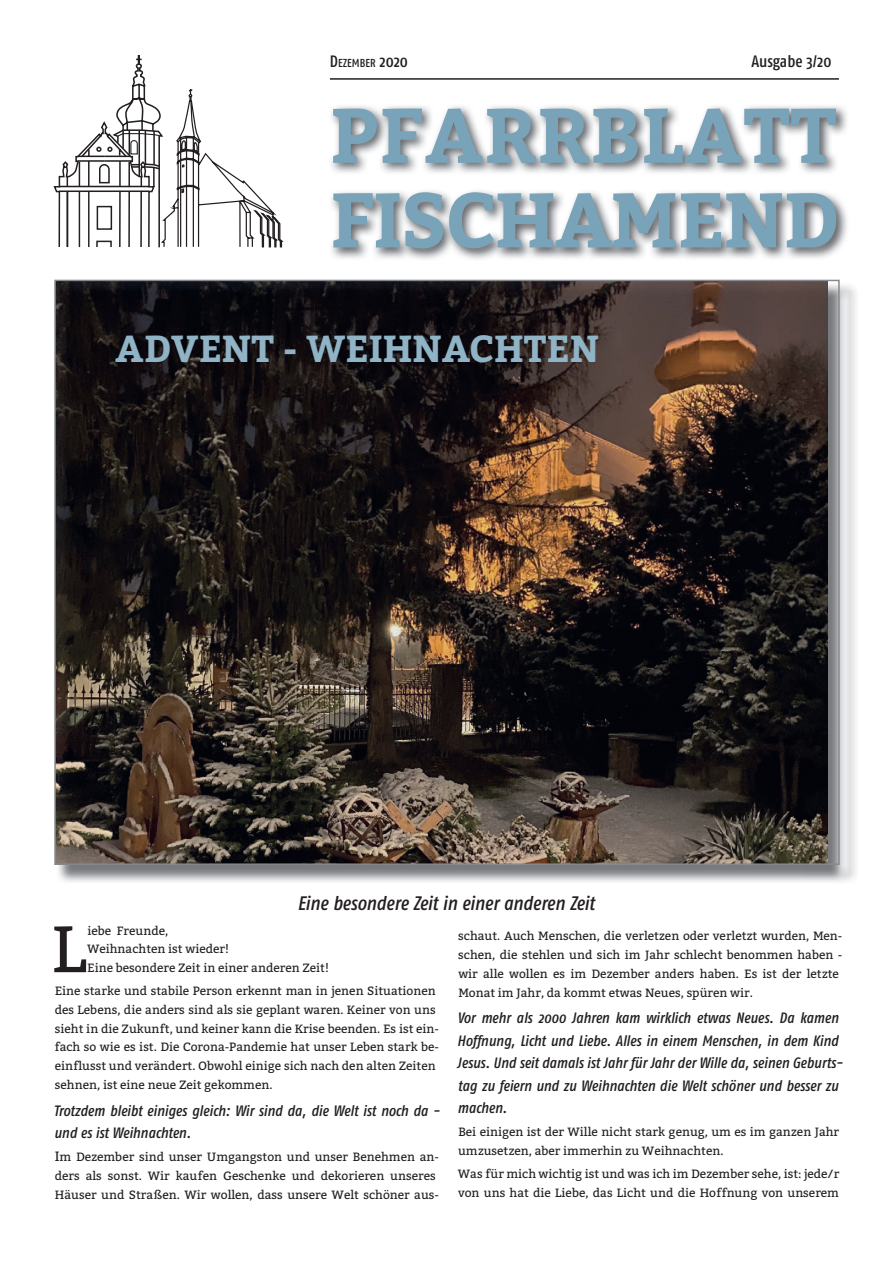
<style>
.page{position:relative;width:894px;height:1264px;background:#fff}
.page>*{position:absolute;margin:0;border:0;box-sizing:border-box;transform-origin:0 0}
.t1{font:700 76.95px/84.6px "Bitter";letter-spacing:-.005em;color:#78a3b8}
.t2{font:65.55px "Bitter";color:#231f20}
.t3{font:700 37.5px "Bitter";color:#90b4c6}
.t4{font:italic 500 19.5px "Fago Co";color:#231f20}
.t5{font:500 16.5px "Fago Co";color:#231f20}
.t6{font:italic 500 15px/22.5px "Fago Co";color:#231f20}
.t7{font:12px/18.8px "Bitter";color:#231f20}
.t8{font:500 11.55px "Fago Co";color:#231f20}
.s1{font-size:16.5px}
.s2{font-size:13.5px}
</style>
<div class="page">
<img style="left:805px;top:282px;width:51px;height:600px">
<img style="left:58px;top:865px;width:747px;height:17px">
<img style="left:57px;top:283px;width:770px;height:579px">
<img style="left:331px;top:106px;width:516px;height:153px">
<svg style="left:53px;top:55px;width:231px;height:193px"></svg>
<hr style="left:330px;top:78px;width:508px;height:2px;background:#231f20">
<p class="t8" style="left:330px;top:56px;width:79px"><span class="s1">D</span>EZEMBER <span class="s1">2020</span></p>
<h3 class="t5" style="left:751px;top:52px;width:81px">Ausgabe 3/20</h3>
<h1 class="t1" style="left:330px;top:94px;width:510px">PFARRBLATT<br>FISCHAMEND</h1>
<h3 class="t3" style="left:115px;top:326px;width:485px">ADVENT - WEIHNACHTEN</h3>
<h3 class="t4" style="left:297px;top:891px;width:298px">Eine besondere Zeit in einer anderen Zeit</h3>
<h2 class="t2" style="left:52px;top:910px;width:36px">L</h2>
<p class="t7" style="left:87px;top:921px;width:243px">iebe Freunde,<br>Weihnachten ist wieder!<br>Eine besondere Zeit in einer anderen Zeit!</p>
<p class="t7" style="left:54px;top:981px;width:386px">Eine starke und stabile Person erkennt man in jenen Situationen des Lebens, die anders sind als sie geplant waren. Keiner von uns sieht in die Zukunft, und keiner kann die Krise beenden. Es ist ein&shy;fach so wie es ist. Die Corona-Pandemie hat unser Leben stark be&shy;einflusst und verändert. Obwohl einige sich nach den alten Zeiten sehnen, ist eine neue Zeit gekommen.</p>
<p class="t6" style="left:53px;top:1099px;width:387px">Trotzdem bleibt einiges gleich: Wir sind da, die Welt ist noch da - und es ist Weihnachten.</p>
<p class="t7" style="left:55px;top:1147px;width:386px"><span class="s2">I</span>m Dezember sind unser Umgangston und unser Benehmen an&shy;ders als sonst. Wir kaufen Geschenke und dekorieren unseres<br>Häuser und Straßen. Wir wollen, dass unsere Welt schöner aus-</p>
<p class="t7" style="left:458px;top:926px;width:385px">schaut. Auch Menschen, die verletzen oder verletzt wurden, Men&shy;schen, die stehlen und sich im Jahr schlecht benommen haben - wir alle wollen es im Dezember anders haben. Es ist der letzte Monat im Jahr, da kommt etwas Neues, spüren wir.</p>
<p class="t6" style="left:457px;top:1006px;width:387px">Vor mehr als 2000 Jahren kam wirklich etwas Neues. Da kamen Hoffnung, Licht und Liebe. Alles in einem Menschen, in dem Kind Jesus. Und seit damals ist Jahr für Jahr der Wille da, seinen Geburts&shy;tag zu feiern und zu Weihnachten die Welt schöner und besser zu machen.</p>
<p class="t7" style="left:458px;top:1122px;width:382px">Bei einigen ist der Wille nicht stark genug, um es im ganzen Jahr umzusetzen, aber immerhin zu Weihnachten.</p>
<p class="t7" style="left:458px;top:1164px;width:383px">Was für mich wichtig ist und was ich im Dezember sehe, ist: jede/r von uns hat die Liebe, das Licht und die Hoffnung von unserem</p>
</div>
